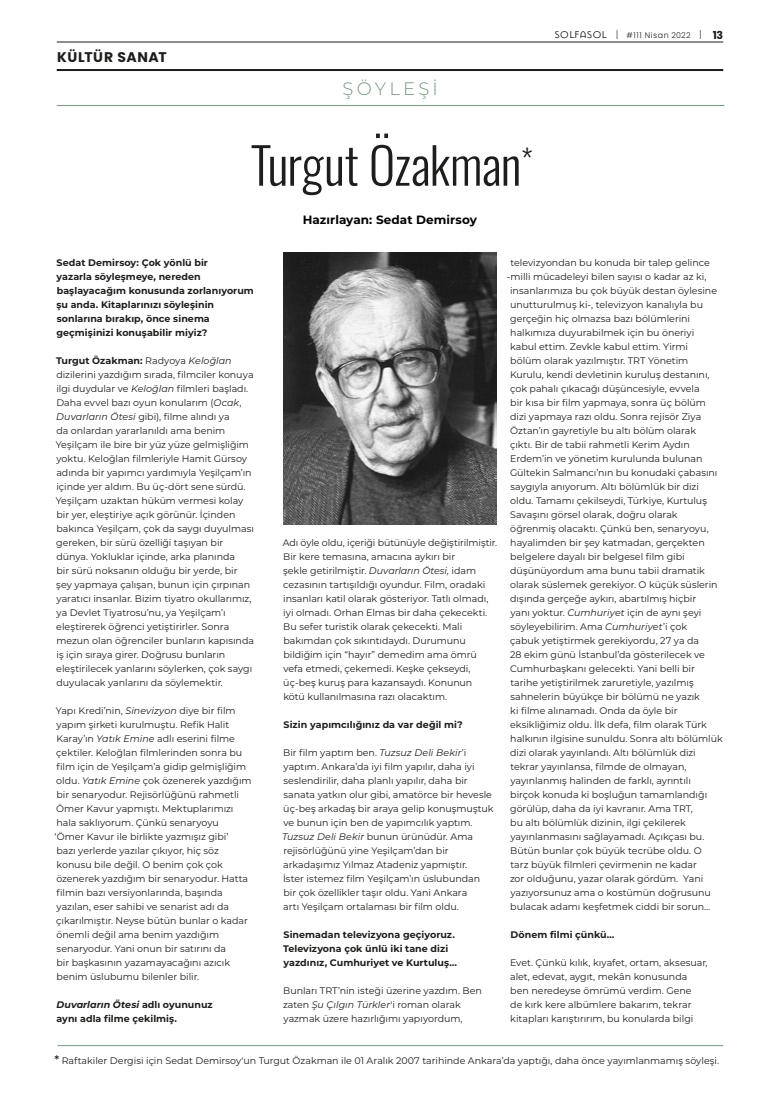
<style>
.page{position:relative;width:780px;height:1120px;background:#fff}
.page>*{position:absolute;margin:0;border:0;box-sizing:border-box;transform-origin:0 0}
.P-title{font:50px "Oswald";letter-spacing:-.01em;color:#1d1d1b}
.P-title-above{font:300 18px "Montserrat";letter-spacing:.185em;color:#6f9c79}
.P-align-left{font:700 14px "Poppins";letter-spacing:.04em;color:#1d1d1b}
.P-author{font:700 12px "Montserrat";letter-spacing:.005em;color:#000}
.P-text{font:9.5px/14px "Montserrat";letter-spacing:-.005em;color:#1d1d1b}
.P-text-2{font:700 9.5px/14px "Montserrat";letter-spacing:.005em;color:#1d1d1b}
.P-footnote{font:9.5px "Montserrat";letter-spacing:-.005em;color:#1d1d1b}
.t1{font:300 8px "Poppins";letter-spacing:.065em;color:#1d1d1b}
.s1{font-family:"Mason Sans";font-weight:400;font-size:11px}
.s2{font-size:10px}
.s3{font-weight:700;font-size:11px}
.s4{font-weight:700}
.s5{font-style:italic}
.s6{font-weight:500;font-size:12px}
</style>
<div class="page">
<hr style="left:57px;top:42px;width:666px;height:1px;background:#1d1d1b">
<hr style="left:57px;top:69px;width:666px;height:2px;background:#1d1d1b">
<hr style="left:57px;top:105px;width:667px;height:1px;background:#6f9c79">
<hr style="left:57px;top:1045px;width:666px;height:1px;background:#6f9c79">
<img style="left:283px;top:252px;width:213px;height:273px">
<p class="P-align-left" style="left:57px;top:49px;width:111px">KÜLTÜR SANAT</p>
<p class="P-title-above" style="left:342px;top:77px;width:97px">ŞÖYLEŞİ</p>
<p class="P-title" style="left:251px;top:121px;width:283px">Turgut Özakman<sup>*</sup></p>
<p class="P-author" style="left:303px;top:211px;width:176px">Hazırlayan: Sedat Demirsoy</p>
<p class="t1" style="left:554px;top:30px;width:170px"><span class="s1">SOLFASOL</span> <span class="s2">|</span> #111 Nisan 2022 <span class="s2">|</span> <span class="s3">13</span></p>
<p class="P-text-2" style="left:56px;top:255px;width:199px">Sedat Demirsoy: Çok yönlü bir<br>yazarla söyleşmeye, nereden başlayacağım konusunda zorlanıyorum şu anda. Kitaplarınızı söyleşinin sonlarına bırakıp, önce sinema geçmişinizi konuşabilir miyiz?</p>
<p class="P-text" style="left:56px;top:353px;width:200px"><span class="s4">Turgut Özakman:</span> Radyoya <span class="s5">Keloğlan </span>dizilerini yazdığım sırada, filmciler konuya ilgi duydular ve <span class="s5">Keloğlan</span> filmleri başladı.<br>Daha evvel bazı oyun konularım (<span class="s5">Ocak</span>, <span class="s5">Duvarların Ötesi</span> gibi), filme alındı ya<br>da onlardan yararlanıldı ama benim Yeşilçam ile bire bir yüz yüze gelmişliğim yoktu. Keloğlan filmleriyle Hamit Gürsoy adında bir yapımcı yardımıyla Yeşilçam’ın içinde yer aldım. Bu üç-dört sene sürdü.<br>Yeşilçam uzaktan hüküm vermesi kolay bir yer, eleştiriye açık görünür. İçinden bakınca Yeşilçam, çok da saygı duyulması gereken, bir sürü özelliği taşıyan bir dünya. Yokluklar içinde, arka planında<br>bir sürü noksanın olduğu bir yerde, bir şey yapmaya çalışan, bunun için çırpınan yaratıcı insanlar. Bizim tiyatro okullarımız, ya Devlet Tiyatrosu’nu, ya Yeşilçam’ı eleştirerek öğrenci yetiştirirler. Sonra mezun olan öğrenciler bunların kapısında iş için sıraya girer. Doğrusu bunların eleştirilecek yanlarını söylerken, çok saygı duyulacak yanlarını da söylemektir.</p>
<p class="P-text" style="left:55px;top:703px;width:198px">Yapı Kredi’nin, <span class="s5">Sinevizyon</span> diye bir film yapım şirketi kurulmuştu. Refik Halit Karay’ın <span class="s5">Yatık Emine</span> adlı eserini filme çektiler. Keloğlan filmlerinden sonra bu film için de Yeşilçam’a gidip gelmişliğim oldu. <span class="s5">Yatık Emine</span> çok özenerek yazdığım bir senaryodur. Rejisörlüğünü rahmetli Ömer Kavur yapmıştı. Mektuplarımızı hala saklıyorum. Çünkü senaryoyu<br>‘Ömer Kavur ile birlikte yazmışız gibi’<br>bazı yerlerde yazılar çıkıyor, hiç söz konusu bile değil. O benim çok çok özenerek yazdığım bir senaryodur. Hatta filmin bazı versiyonlarında, başında yazılan, eser sahibi ve senarist adı da çıkarılmıştır. Neyse bütün bunlar o kadar önemli değil ama benim yazdığım senaryodur. Yani onun bir satırını da<br>bir başkasının yazamayacağını azıcık benim üslubumu bilenler bilir.</p>
<p class="P-text-2" style="left:56px;top:997px;width:158px"><span class="s5">Duvarların Ötesi</span> adlı oyununuz aynı adla filme çekilmiş.</p>
<p class="P-text" style="left:283px;top:535px;width:216px">Adı öyle oldu, içeriği bütünüyle değiştirilmiştir.<br>Bir kere temasına, amacına aykırı bir<br>şekle getirilmiştir. <span class="s5">Duvarların Ötesi,</span> idam cezasının tartışıldığı oyundur. Film, oradaki insanları katil olarak gösteriyor. Tatlı olmadı, iyi olmadı. Orhan Elmas bir daha çekecekti.<br>Bu sefer turistik olarak çekecekti. Mali bakımdan çok sıkıntıdaydı. Durumunu bildiğim için “hayır” demedim ama ömrü vefa etmedi, çekemedi. Keşke çekseydi, üç-beş kuruş para kazansaydı. Konunun<br>kötü kullanılmasına razı olacaktım.</p>
<p class="P-text-2" style="left:283px;top:717px;width:181px">Sizin yapımcılığınız da var değil mi?</p>
<p class="P-text" style="left:282px;top:745px;width:213px">Bir film yaptım ben. <span class="s5">Tuzsuz Deli Bekir</span>’i yaptım. Ankara’da iyi film yapılır, daha iyi seslendirilir, daha planlı yapılır, daha bir sanata yatkın olur gibi, amatörce bir hevesle üç-beş arkadaş bir araya gelip konuşmuştuk ve bunun için ben de yapımcılık yaptım.<br><span class="s5">Tuzsuz Deli Bekir</span> bunun ürünüdür. Ama rejisörlüğünü yine Yeşilçam’dan bir arkadaşımız Yılmaz Atadeniz yapmıştır.<br>İster istemez film Yeşilçam’ın üslubundan bir çok özellikler taşır oldu. Yani Ankara<br>artı Yeşilçam ortalaması bir film oldu.</p>
<p class="P-text-2" style="left:283px;top:927px;width:175px">Sinemadan televizyona geçiyoruz.<br>Televizyona çok ünlü iki tane dizi yazdınız, Cumhuriyet ve Kurtuluş…</p>
<p class="P-text" style="left:283px;top:983px;width:200px">Bunları TRT’nin isteği üzerine yazdım. Ben zaten <span class="s5">Şu Çılgın Türkler</span>'i roman olarak yazmak üzere hazırlığımı yapıyordum,</p>
<p class="P-text" style="left:510px;top:255px;width:201px">televizyondan bu konuda bir talep gelince</p>
<p class="P-text" style="left:507px;top:269px;width:201px">-milli mücadeleyi bilen sayısı o kadar az ki,</p>
<p class="P-text" style="left:510px;top:283px;width:208px">insanlarımıza bu çok büyük destan öylesine</p>
<p class="P-text" style="left:510px;top:297px;width:194px">unutturulmuş ki-, televizyon kanalıyla bu</p>
<p class="P-text" style="left:510px;top:311px;width:181px">gerçeğin hiç olmazsa bazı bölümlerini</p>
<p class="P-text" style="left:510px;top:325px;width:185px">halkımıza duyurabilmek için bu öneriyi</p>
<p class="P-text" style="left:510px;top:339px;width:179px">kabul ettim. Zevkle kabul ettim. Yirmi</p>
<p class="P-text" style="left:510px;top:353px;width:179px">bölüm olarak yazılmıştır. TRT Yönetim</p>
<p class="P-text" style="left:510px;top:367px;width:201px">Kurulu, kendi devletinin kuruluş destanını,</p>
<p class="P-text" style="left:510px;top:381px;width:191px">çok pahalı çıkacağı düşüncesiyle, evvela</p>
<p class="P-text" style="left:510px;top:395px;width:197px">bir kısa bir film yapmaya, sonra üç bölüm</p>
<p class="P-text" style="left:510px;top:409px;width:192px">dizi yapmaya razı oldu. Sonra rejisör Ziya</p>
<p class="P-text" style="left:510px;top:423px;width:187px">Öztan’ın gayretiyle bu altı bölüm olarak</p>
<p class="P-text" style="left:510px;top:437px;width:181px">çıktı. Bir de tabii rahmetli Kerim Aydın</p>
<p class="P-text" style="left:510px;top:451px;width:194px">Erdem’in ve yönetim kurulunda bulunan</p>
<p class="P-text" style="left:510px;top:465px;width:209px">Gültekin Salmancı’nın bu konudaki çabasını</p>
<p class="P-text" style="left:510px;top:479px;width:190px">saygıyla anıyorum. Altı bölümlük bir dizi</p>
<p class="P-text" style="left:510px;top:493px;width:198px">oldu. Tamamı çekilseydi, Türkiye, Kurtuluş</p>
<p class="P-text" style="left:510px;top:507px;width:169px">Savaşını görsel olarak, doğru olarak</p>
<p class="P-text" style="left:510px;top:521px;width:200px">öğrenmiş olacaktı. Çünkü ben, senaryoyu,</p>
<p class="P-text" style="left:510px;top:535px;width:196px">hayalimden bir şey katmadan, gerçekten</p>
<p class="P-text" style="left:510px;top:549px;width:176px">belgelere dayalı bir belgesel film gibi</p>
<p class="P-text" style="left:510px;top:563px;width:196px">düşünüyordum ama bunu tabii dramatik</p>
<p class="P-text" style="left:510px;top:577px;width:209px">olarak süslemek gerekiyor. O küçük süslerin</p>
<p class="P-text" style="left:510px;top:591px;width:187px">dışında gerçeğe aykırı, abartılmış hiçbir</p>
<p class="P-text" style="left:510px;top:605px;width:193px">yanı yoktur. <span class="s5">Cumhuriyet</span> için de aynı şeyi</p>
<p class="P-text" style="left:510px;top:619px;width:178px">söyleyebilirim. Ama <span class="s5">Cumhuriyet</span>’i çok</p>
<p class="P-text" style="left:510px;top:633px;width:190px">çabuk yetiştirmek gerekiyordu, 27 ya da</p>
<p class="P-text" style="left:510px;top:647px;width:196px">28 ekim günü İstanbul’da gösterilecek ve</p>
<p class="P-text" style="left:510px;top:661px;width:186px">Cumhurbaşkanı gelecekti. Yani belli bir</p>
<p class="P-text" style="left:510px;top:675px;width:185px">tarihe yetiştirilmek zaruretiyle, yazılmış</p>
<p class="P-text" style="left:510px;top:689px;width:191px">sahnelerin büyükçe bir bölümü ne yazık</p>
<p class="P-text" style="left:510px;top:703px;width:169px">ki filme alınamadı. Onda da öyle bir</p>
<p class="P-text" style="left:510px;top:717px;width:198px">eksikliğimiz oldu. İlk defa, film olarak Türk</p>
<p class="P-text" style="left:510px;top:731px;width:214px">halkının ilgisine sunuldu. Sonra altı bölümlük</p>
<p class="P-text" style="left:510px;top:745px;width:187px">dizi olarak yayınlandı. Altı bölümlük dizi</p>
<p class="P-text" style="left:510px;top:759px;width:178px">tekrar yayınlansa, filmde de olmayan,</p>
<p class="P-text" style="left:510px;top:773px;width:182px">yayınlanmış halinden de farklı, ayrıntılı</p>
<p class="P-text" style="left:510px;top:787px;width:198px">birçok konuda ki boşluğun tamamlandığı</p>
<p class="P-text" style="left:510px;top:801px;width:184px">görülüp, daha da iyi kavranır. Ama TRT,</p>
<p class="P-text" style="left:510px;top:815px;width:177px">bu altı bölümlük dizinin, ilgi çekilerek</p>
<p class="P-text" style="left:510px;top:829px;width:195px">yayınlanmasını sağlayamadı. Açıkçası bu.</p>
<p class="P-text" style="left:510px;top:843px;width:193px">Bütün bunlar çok büyük tecrübe oldu. O</p>
<p class="P-text" style="left:510px;top:857px;width:188px">tarz büyük filmleri çevirmenin ne kadar</p>
<p class="P-text" style="left:510px;top:871px;width:195px">zor olduğunu, yazar olarak gördüm. Yani</p>
<p class="P-text" style="left:510px;top:885px;width:202px">yazıyorsunuz ama o kostümün doğrusunu</p>
<p class="P-text" style="left:510px;top:899px;width:201px">bulacak adamı keşfetmek ciddi bir sorun…</p>
<p class="P-text-2" style="left:510px;top:927px;width:106px">Dönem filmi çünkü…</p>
<p class="P-text" style="left:510px;top:955px;width:199px">Evet. Çünkü kılık, kıyafet, ortam, aksesuar, alet, edevat, aygıt, mekân konusunda ben neredeyse ömrümü verdim. Gene<br>de kırk kere albümlere bakarım, tekrar kitapları karıştırırım, bu konularda bilgi</p>
<p class="P-footnote" style="left:55px;top:1053px;width:666px"><span class="s6">*</span> Raftakiler Dergisi için Sedat Demirsoy'un Turgut Özakman ile 01 Aralık 2007 tarihinde Ankara’da yaptığı, daha önce yayımlanmamış söyleşi.</p>
</div>
